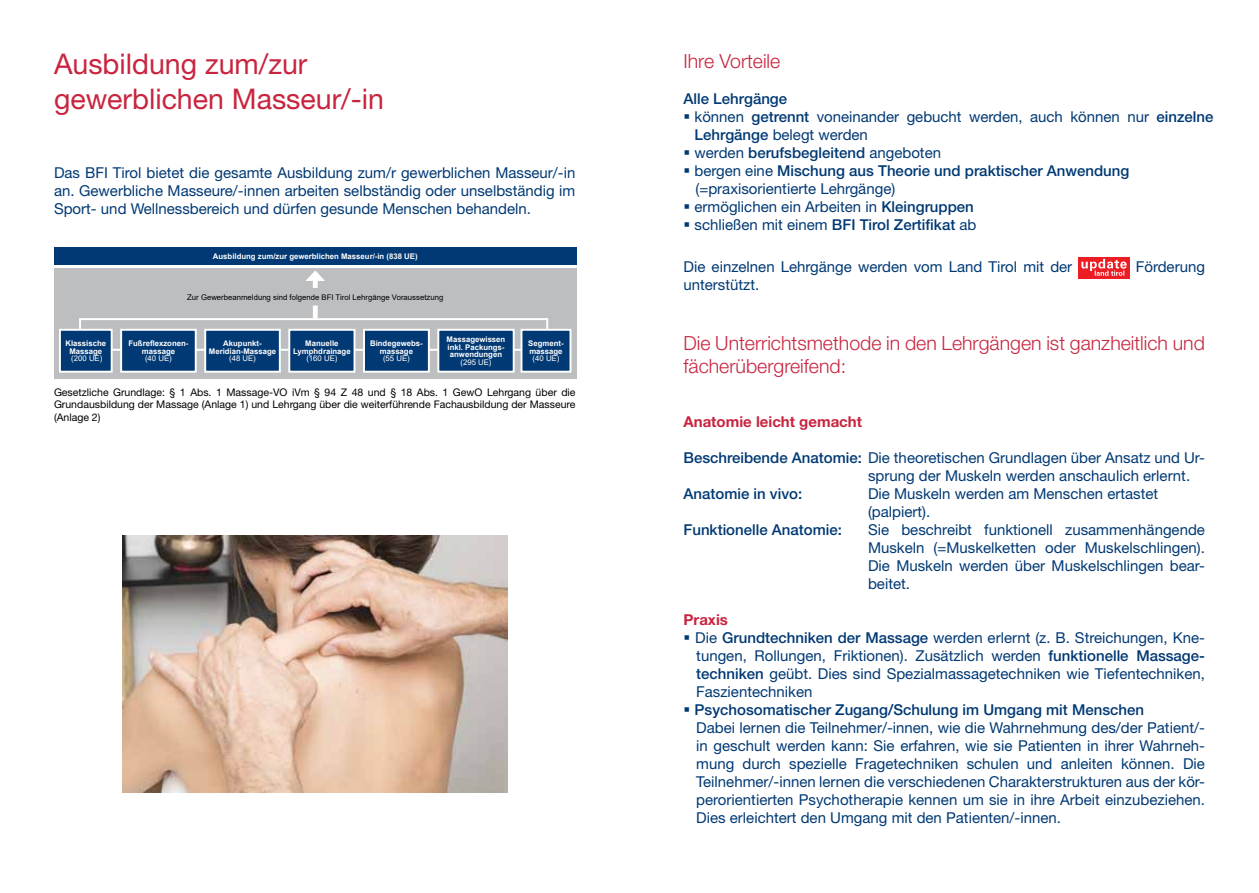
<style>
.page{position:relative;width:1259px;height:893px;background:#fff}
.page>*{position:absolute;margin:0;border:0;box-sizing:border-box;transform-origin:0 0}
.t1{font:28.5px/34.2px "Helvetica Neue LT Std";color:#c9243f}
.t2{font:300 19.5px/23.4px "Helvetica Neue LT Std";color:#c9243f}
.t3{font:15px/18px "Helvetica Neue LT Std";color:#003974}
.t4{font:500 15px/18px "Helvetica Neue LT Std";color:#003974}
.t5{font:700 15px "Helvetica Neue LT Std";color:#c9243f}
.t6{font:10.5px/12.6px "Helvetica Neue LT Std";color:#000;text-align:justify}
.t7{font:700 7.8px/7.8px "Arial";color:#fff;text-align:center}
.t8{font:7.8px "Arial";color:#000}
.t9{font:7.8px "Arial";color:#fff}
.s1{font-weight:500}
.s2{font-weight:400}
</style>
<div class="page">
<div style="left:1078px;top:257px;width:51px;height:21px;background:#ed1d24"></div>
<svg style="left:1081px;top:259px;width:45px;height:17px"></svg>
<div style="left:54px;top:268px;width:523px;height:111px;background:#bcbec0"></div>
<div style="left:79px;top:318px;width:469px;height:33px;border:2px solid #fff"></div>
<div style="left:54px;top:248px;width:523px;height:17px;background:#003974"></div>
<div style="left:313px;top:277px;width:5px;height:11px;background:#fff"></div>
<svg style="left:305px;top:270px;width:20px;height:11px"></svg>
<div style="left:313px;top:305px;width:5px;height:13px;background:#fff"></div>
<svg style="left:59px;top:328px;width:297px;height:45px;background:#305c8b"></svg>
<svg style="left:362px;top:328px;width:210px;height:45px;background:#335f8d"></svg>
<img style="left:122px;top:536px;width:385px;height:256px">
<h1 class="t1" style="left:54px;top:47px;width:331px">Ausbildung zum/zur gewerblichen Masseur/-in</h1>
<p class="t3" style="left:54px;top:163px;width:523px;text-align:justify">Das BFI Tirol bietet die gesamte Ausbildung zum/r gewerblichen Masseur/-in an. Gewerbliche Masseure/-innen arbeiten selbständig oder unselbständig im Sport- und Wellnessbereich und dürfen gesunde Menschen behandeln.</p>
<p class="t7" style="left:213px;top:253px;width:206px">Ausbildung zum/zur gewerblichen Masseur/-in (838 UE)</p>
<h2 class="t2" style="left:683px;top:49px;width:98px">Ihre Vorteile</h2>
<p class="t4" style="left:683px;top:89px;width:105px">Alle Lehrgänge</p>
<p class="t3" style="left:694px;top:107px;width:520px;text-indent:-11px">▪ können <span class="s1">getrennt</span> voneinander gebucht werden, auch können nur <span class="s1">einzelne<br>Lehrgänge</span> belegt werden</p>
<p class="t4" style="left:683px;top:143px;width:259px">▪ <span class="s2">werden</span> berufsbegleitend <span class="s2">angeboten</span></p>
<p class="t4" style="left:695px;top:161px;width:435px;text-indent:-12px">▪ <span class="s2">bergen eine</span> Mischung aus Theorie und praktischer Anwendung <span class="s2">(=praxisorientierte Lehrgänge)</span></p>
<p class="t3" style="left:683px;top:197px;width:292px">▪ ermöglichen ein Arbeiten in <span class="s1">Kleingruppen</span></p>
<p class="t3" style="left:683px;top:215px;width:294px">▪ schließen mit einem <span class="s1">BFI Tirol Zertifikat</span> ab</p>
<p class="t3" style="left:683px;top:258px;width:390px">Die einzelnen Lehrgänge werden vom Land Tirol mit der</p>
<p class="t3" style="left:1135px;top:258px;width:71px">Förderung</p>
<p class="t3" style="left:683px;top:276px;width:77px">unterstützt.</p>
<p class="t8" style="left:187px;top:291px;width:258px">Zur Gewerbeanmeldung sind folgende BFI Tirol Lehrgänge Voraussetzung</p>
<p class="t7" style="left:446px;top:335px;width:60px">Massagewissen inkl. Packungs&shy;anwendungen</p>
<p class="t9" style="left:460px;top:357px;width:33px">(295 UE)</p>
<p class="t7" style="left:128px;top:339px;width:61px">Fußreflexzonen&shy;massage</p>
<p class="t9" style="left:145px;top:353px;width:28px">(40 UE)</p>
<p class="t7" style="left:528px;top:339px;width:37px;text-align:left">Segment&shy;massage</p>
<p class="t9" style="left:532px;top:353px;width:28px">(40 UE)</p>
<p class="t6" style="left:54px;top:385px;width:523px">Gesetzliche Grundlage: § 1 Abs. 1 Massage-VO iVm § 94 Z 48 und § 18 Abs. 1 GewO Lehrgang über die Grundausbildung der Massage (Anlage 1) und Lehrgang über die weiterführende Fachausbildung der Masseure (Anlage 2)</p>
<p class="t7" style="left:65px;top:339px;width:42px">Klassische<br>Massage</p>
<p class="t9" style="left:71px;top:353px;width:33px">(200 UE)</p>
<p class="t7" style="left:209px;top:339px;width:69px">Akupunkt-<br>Meridian-Massage</p>
<p class="t9" style="left:229px;top:353px;width:28px">(48 UE)</p>
<p class="t7" style="left:293px;top:339px;width:59px">Manuelle<br>Lymphdrainage</p>
<p class="t9" style="left:306px;top:353px;width:33px">(160 UE)</p>
<p class="t7" style="left:370px;top:339px;width:54px">Bindegewebs&shy;massage</p>
<p class="t9" style="left:383px;top:353px;width:28px">(55 UE)</p>
<h2 class="t2" style="left:683px;top:331px;width:523px">Die Unterrichtsmethode in den Lehrgängen ist ganzheitlich und fächerübergreifend:</h2>
<p class="t5" style="left:683px;top:412px;width:180px">Anatomie leicht gemacht</p>
<p class="t3" style="left:868px;top:448px;width:338px;text-indent:-184px"><span class="s1">Beschreibende Anatomie:</span> Die theoretischen Grundlagen über Ansatz und Ur&shy;sprung der Muskeln werden anschaulich erlernt.</p>
<p class="t4" style="left:683px;top:485px;width:120px">Anatomie in vivo:</p>
<p class="t3" style="left:868px;top:484px;width:292px">Die Muskeln werden am Menschen ertastet (palpiert).</p>
<p class="t4" style="left:683px;top:521px;width:160px">Funktionelle Anatomie:</p>
<p class="t3" style="left:868px;top:520px;width:338px;text-align:justify">Sie beschreibt funktionell zusammenhängende Muskeln (=Muskelketten oder Muskelschlingen).<br>Die Muskeln werden über Muskelschlingen bear&shy;beitet.</p>
<p class="t5" style="left:683px;top:610px;width:46px">Praxis</p>
<p class="t3" style="left:696px;top:628px;width:510px;text-align:justify;text-indent:-13px">▪ Die <span class="s1">Grundtechniken der Massage</span> werden erlernt (z. B. Streichungen, Kne&shy;tungen, Rollungen, Friktionen). Zusätzlich werden <span class="s1">funktionelle Massage&shy;techniken</span> geübt. Dies sind Spezialmassagetechniken wie Tiefentechniken, Faszientechniken</p>
<p class="t3" style="left:696px;top:700px;width:510px;text-indent:-13px">▪ <span class="s1">Psychosomatischer Zugang/Schulung im Umgang mit Menschen<br></span>Dabei lernen die Teilnehmer/-innen, wie die Wahrnehmung des/der Patient/- in geschult werden kann: Sie erfahren, wie sie Patienten in ihrer Wahrneh&shy;mung durch spezielle Fragetechniken schulen und anleiten können. Die Teilnehmer/-innen lernen die verschiedenen Charakterstrukturen aus der kör&shy;perorientierten Psychotherapie kennen um sie in ihre Arbeit einzubeziehen.<br>Dies erleichtert den Umgang mit den Patienten/-innen.</p>
</div>
